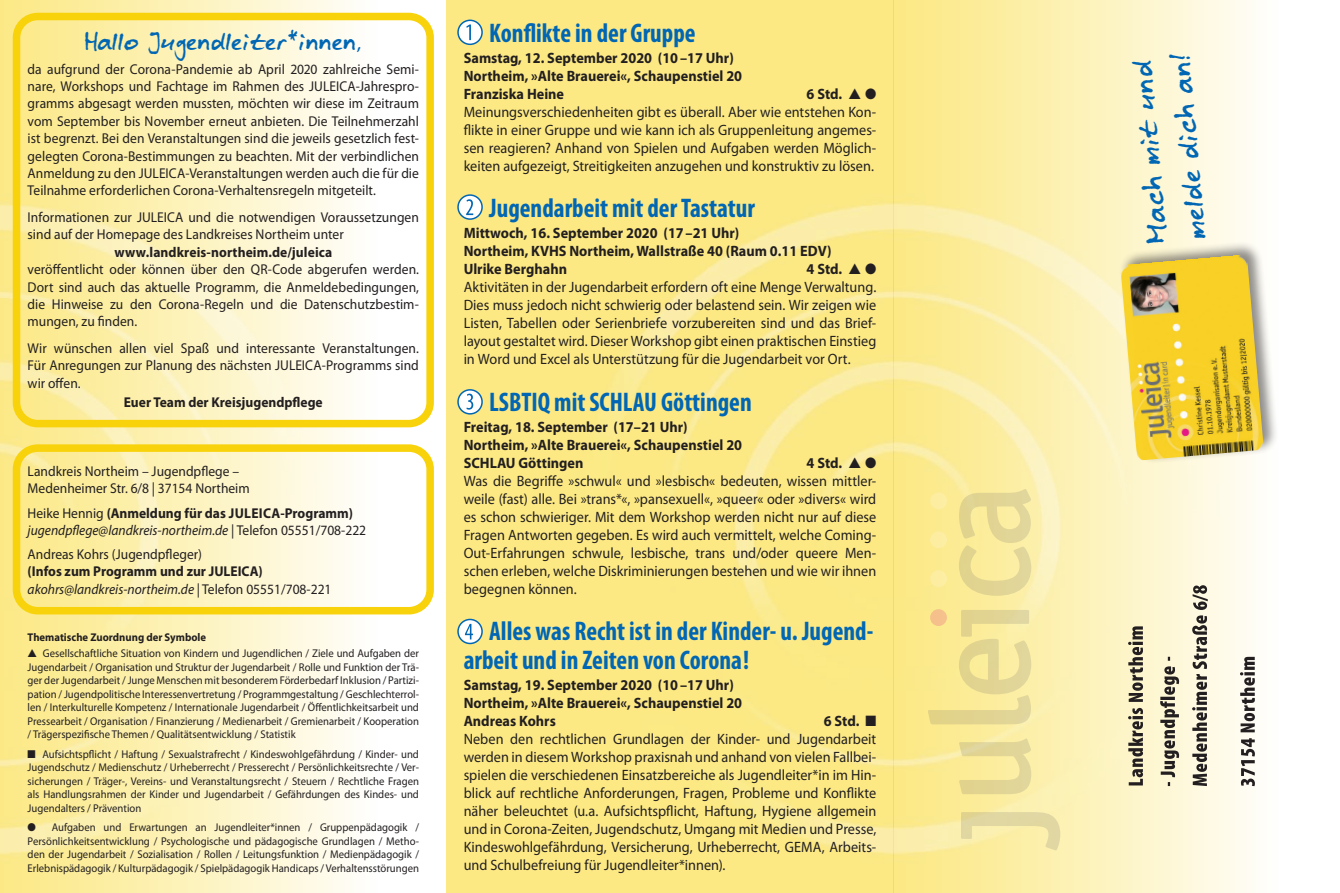
<style>
.page{position:relative;width:1340px;height:893px;background:#fff}
.page>*{position:absolute;margin:0;border:0;box-sizing:border-box;transform-origin:0 0}
.Head{font:700 condensed 27px/28.5px "Myriad Pro";color:#0166b3;scale:.95 1}
.Text_12{font:25.5px/38.7px "blzee";color:#0166b3}
.Head-2{font:22.5px "blzee";letter-spacing:.05em;color:#0166b3}
.Text{font:15px/18px "Myriad Pro";color:#231f20;text-align:justify;scale:.95 1}
.Text-2{font:700 15px "Myriad Pro";color:#231f20;scale:.95 1}
.Head-3{font:700 15px "Myriad Pro";color:#231f20;scale:.95 1}
.Text-3{font:14.25px/17.4px "Myriad Pro";color:#231f20;text-align:justify;scale:.95 1}
.Text-4{font:700 14.25px "Myriad Pro";color:#231f20;scale:.95 1}
.t1{font:italic 14.25px "Myriad Pro";color:#231f20;scale:.95 1}
.t2{font:11.25px/13.5px "Myriad Pro";color:#231f20;text-align:justify;scale:.95 1}
.t3{font:700 11.25px "Myriad Pro";color:#231f20;scale:.95 1}
.s1{font-weight:400}
.s2{font-style:normal}
</style>
<div class="page">
<img style="left:0;top:0;width:1255px;height:893px">
<div style="left:13px;top:13px;width:421px;height:414px;border:8px solid #f8d20a;border-radius:21px"></div>
<div style="left:13px;top:444px;width:421px;height:170px;border:8px solid #f8d20a;border-radius:21px"></div>
<svg style="left:1239px;top:657px;width:15px;height:129px"></svg>
<svg style="left:1192px;top:585px;width:15px;height:201px;background:#999588"></svg>
<svg style="left:1160px;top:657px;width:19px;height:129px;background:#b1ac97"></svg>
<svg style="left:1128px;top:626px;width:15px;height:159px;background:#99937c"></svg>
<div style="left:930px;top:609px;width:17px;height:17px;background:#f6ca8c;border-radius:50%"></div>
<div style="left:930px;top:570px;width:17px;height:17px;background:#fceda2;border-radius:50%"></div>
<div style="left:930px;top:531px;width:17px;height:17px;background:#fceda2;border-radius:50%"></div>
<div style="left:930px;top:492px;width:17px;height:17px;background:#fceda2;border-radius:50%"></div>
<svg style="left:961px;top:812px;width:99px;height:38px;background:#efe3a4"></svg>
<svg style="left:959px;top:738px;width:72px;height:56px;background:#eddf99"></svg>
<svg style="left:927px;top:610px;width:104px;height:114px;background:#f0e195"></svg>
<svg style="left:958px;top:489px;width:73px;height:107px;background:#eee199"></svg>
<div style="left:1119px;top:241px;width:159px;height:223px;background:#231f20;opacity:.5"></div>
<img style="left:1120px;top:254px;width:143px;height:207px">
<div style="left:458px;top:20px;width:24px;height:24px;background:#fff;border-radius:50%"></div>
<div style="left:457px;top:20px;width:26px;height:25px;border:2px solid #0166b3;border-radius:50%"></div>
<svg style="left:466px;top:25px;width:5px;height:15px"></svg>
<div style="left:458px;top:195px;width:24px;height:24px;background:#fff;border-radius:50%"></div>
<div style="left:457px;top:194px;width:26px;height:26px;border:2px solid #0166b3;border-radius:50%"></div>
<svg style="left:466px;top:199px;width:7px;height:16px"></svg>
<div style="left:458px;top:390px;width:24px;height:24px;background:#fff;border-radius:50%"></div>
<div style="left:457px;top:389px;width:26px;height:26px;border:2px solid #0166b3;border-radius:50%"></div>
<svg style="left:466px;top:394px;width:7px;height:16px"></svg>
<div style="left:458px;top:619px;width:24px;height:24px;background:#fff;border-radius:50%"></div>
<div style="left:457px;top:619px;width:26px;height:25px;border:2px solid #0166b3;border-radius:50%"></div>
<svg style="left:465px;top:624px;width:8px;height:15px"></svg>
<p class="Head-2" style="left:85px;top:29px;width:277px">Hallo Jugendleiter*innen,</p>
<p class="Text-3" style="left:28px;top:60px;width:413px">da aufgrund der Corona-Pandemie ab April 2020 zahlreiche Semi&shy;nare, Workshops und Fachtage im Rahmen des JULEICA-Jahrespro&shy;gramms abgesagt werden mussten, möchten wir diese im Zeitraum vom September bis November erneut anbieten. Die Teilnehmerzahl ist begrenzt. Bei den Veranstaltungen sind die jeweils gesetzlich fest&shy;gelegten Corona-Bestimmungen zu beachten. Mit der verbindlichen Anmeldung zu den JULEICA-Veranstaltungen werden auch die für die Teilnahme erforderlichen Corona-Verhaltensregeln mitgeteilt.</p>
<p class="Text-3" style="left:28px;top:208px;width:413px">Informationen zur JULEICA und die notwendigen Voraussetzungen sind auf der Homepage des Landkreises Northeim unter</p>
<p class="Text-4" style="left:114px;top:243px;width:231px">www.landkreis-northeim.de/juleica</p>
<p class="Text-3" style="left:28px;top:260px;width:413px">veröffentlicht oder können über den QR-Code abgerufen werden.<br>Dort sind auch das aktuelle Programm, die Anmeldebedingungen, die Hinweise zu den Corona-Regeln und die Datenschutzbestim&shy;mungen, zu finden.</p>
<p class="Text-3" style="left:28px;top:339px;width:413px">Wir wünschen allen viel Spaß und interessante Veranstaltungen.<br>Für Anregungen zur Planung des nächsten JULEICA-Programms sind wir offen.</p>
<p class="Text-4" style="left:124px;top:393px;width:211px">Euer Team der Kreisjugendpflege</p>
<p class="Text-3" style="left:28px;top:462px;width:224px">Landkreis Northeim – Jugendpflege –</p>
<p class="Text-3" style="left:28px;top:479px;width:235px">Medenheimer Str. 6/8 | 37154 Northeim</p>
<p class="Text-4" style="left:28px;top:504px;width:344px"><span class="s1">Heike Hennig</span> (Anmeldung für das JULEICA-Programm)</p>
<p class="t1" style="left:28px;top:521px;width:358px">jugendpflege@landkreis-northeim.de <span class="s2">| Telefon 05551/708-222</span></p>
<p class="Text-3" style="left:28px;top:546px;width:185px">Andreas Kohrs (Jugendpfleger)</p>
<p class="Text-4" style="left:28px;top:562px;width:249px">(Infos zum Programm und zur JULEICA)</p>
<p class="t1" style="left:28px;top:580px;width:321px">akohrs@landkreis-northeim.de <span class="s2">| Telefon 05551/708-221</span></p>
<p class="t3" style="left:28px;top:630px;width:189px">Thematische Zuordnung der Symbole</p>
<p class="t2" style="left:28px;top:646px;width:413px">▲ Gesellschaftliche Situation von Kindern und Jugendlichen / Ziele und Aufgaben der Jugendarbeit / Organisation und Struktur der Jugendarbeit / Rolle und Funktion der Trä&shy;ger der Jugendarbeit / Junge Menschen mit besonderem Förderbedarf Inklusion / Partizi&shy;pation / Jugendpolitische Interessenvertretung / Programmgestaltung / Geschlechterrol&shy;len / Interkulturelle Kompetenz / Internationale Jugendarbeit / Öffentlichkeitsarbeit und Pressearbeit / Organisation / Finanzierung / Medienarbeit / Gremienarbeit / Kooperation / Trägerspezifische Themen / Qualitätsentwicklung / Statistik</p>
<p class="t2" style="left:28px;top:747px;width:413px">■ Aufsichtspflicht / Haftung / Sexualstrafrecht / Kindeswohlgefährdung / Kinder- und Jugendschutz / Medienschutz / Urheberrecht / Presserecht / Persönlichkeitsrechte / Ver&shy;sicherungen / Träger-, Vereins- und Veranstaltungsrecht / Steuern / Rechtliche Fragen als Handlungsrahmen der Kinder und Jugendarbeit / Gefährdungen des Kindes- und Jugendalters / Prävention</p>
<p class="t2" style="left:28px;top:820px;width:413px">● Aufgaben und Erwartungen an Jugendleiter*innen / Gruppenpädagogik / Persönlichkeitsentwicklung / Psychologische und pädagogische Grundlagen / Metho&shy;den der Jugendarbeit / Sozialisation / Rollen / Leitungsfunktion / Medienpädagogik / Erlebnispädagogik / Kulturpädagogik / Spielpädagogik Handicaps / Verhaltensstörungen</p>
<p class="Head" style="left:489px;top:18px;width:219px">Konflikte in der Gruppe</p>
<p class="Head-3" style="left:463px;top:48px;width:286px">Samstag, 12. September 2020 (10–17 Uhr)</p>
<p class="Text-2" style="left:463px;top:66px;width:295px">Northeim, »Alte Brauerei«, Schaupenstiel 20</p>
<p class="Text-2" style="left:463px;top:84px;width:107px">Franziska Heine</p>
<p class="Text-2" style="left:806px;top:84px;width:75px">6 Std. ▲ ●</p>
<p class="Text" style="left:463px;top:102px;width:436px">Meinungsverschiedenheiten gibt es überall. Aber wie entstehen Kon&shy;flikte in einer Gruppe und wie kann ich als Gruppenleitung angemes&shy;sen reagieren? Anhand von Spielen und Aufgaben werden Möglich&shy;keiten aufgezeigt, Streitigkeiten anzugehen und konstruktiv zu lösen.</p>
<p class="Head" style="left:489px;top:193px;width:281px">Jugendarbeit mit der Tastatur</p>
<p class="Head-3" style="left:463px;top:223px;width:292px">Mittwoch, 16. September 2020 (17–21 Uhr)</p>
<p class="Text-2" style="left:463px;top:241px;width:389px">Northeim, KVHS Northeim, Wallstraße 40 (Raum 0.11 EDV)</p>
<p class="Text-2" style="left:463px;top:259px;width:110px">Ulrike Berghahn</p>
<p class="Text-2" style="left:806px;top:259px;width:75px">4 Std. ▲ ●</p>
<p class="Text" style="left:463px;top:278px;width:436px">Aktivitäten in der Jugendarbeit erfordern oft eine Menge Verwaltung.<br>Dies muss jedoch nicht schwierig oder belastend sein. Wir zeigen wie Listen, Tabellen oder Serienbriefe vorzubereiten sind und das Brief&shy;layout gestaltet wird. Dieser Workshop gibt einen praktischen Einstieg in Word und Excel als Unterstützung für die Jugendarbeit vor Ort.</p>
<p class="Head" style="left:489px;top:387px;width:278px">LSBTIQ mit SCHLAU Göttingen</p>
<p class="Head-3" style="left:463px;top:417px;width:237px">Freitag, 18. September (17–21 Uhr)</p>
<p class="Text-2" style="left:463px;top:435px;width:295px">Northeim, »Alte Brauerei«, Schaupenstiel 20</p>
<p class="Text-2" style="left:463px;top:453px;width:128px">SCHLAU Göttingen</p>
<p class="Text-2" style="left:806px;top:453px;width:75px">4 Std. ▲ ●</p>
<p class="Text" style="left:463px;top:471px;width:436px">Was die Begriffe »schwul« und »lesbisch« bedeuten, wissen mittler&shy;weile (fast) alle. Bei »trans*«, »pansexuell«, »queer« oder »divers« wird es schon schwieriger. Mit dem Workshop werden nicht nur auf diese Fragen Antworten gegeben. Es wird auch vermittelt, welche Coming-Out-Erfahrungen schwule, lesbische, trans und/oder queere Men&shy;schen erleben, welche Diskriminierungen bestehen und wie wir ihnen begegnen können.</p>
<p class="Head" style="left:463px;top:616px;width:433px;text-indent:26px">Alles was Recht ist in der Kinder- u. Jugend&shy;arbeit und in Zeiten von Corona!</p>
<p class="Head-3" style="left:463px;top:675px;width:286px">Samstag, 19. September 2020 (10–17 Uhr)</p>
<p class="Text-2" style="left:463px;top:693px;width:295px">Northeim, »Alte Brauerei«, Schaupenstiel 20</p>
<p class="Text-2" style="left:463px;top:711px;width:99px">Andreas Kohrs</p>
<p class="Text-2" style="left:823px;top:711px;width:57px">6 Std. ■</p>
<p class="Text" style="left:463px;top:729px;width:436px">Neben den rechtlichen Grundlagen der Kinder- und Jugendarbeit werden in diesem Workshop praxisnah und anhand von vielen Fallbei&shy;spielen die verschiedenen Einsatzbereiche als Jugendleiter*in im Hin&shy;blick auf rechtliche Anforderungen, Fragen, Probleme und Konflikte näher beleuchtet (u.a. Aufsichtspflicht, Haftung, Hygiene allgemein und in Corona-Zeiten, Jugendschutz, Umgang mit Medien und Presse, Kindeswohlgefährdung, Versicherung, Urheberrecht, GEMA, Arbeits&shy;und Schulbefreiung für Jugendleiter*innen).</p>
<p class="Text_12" style="left:1142px;top:244px;width:187px;rotate:-95deg">Mach mit und melde dich an!</p>
</div>
